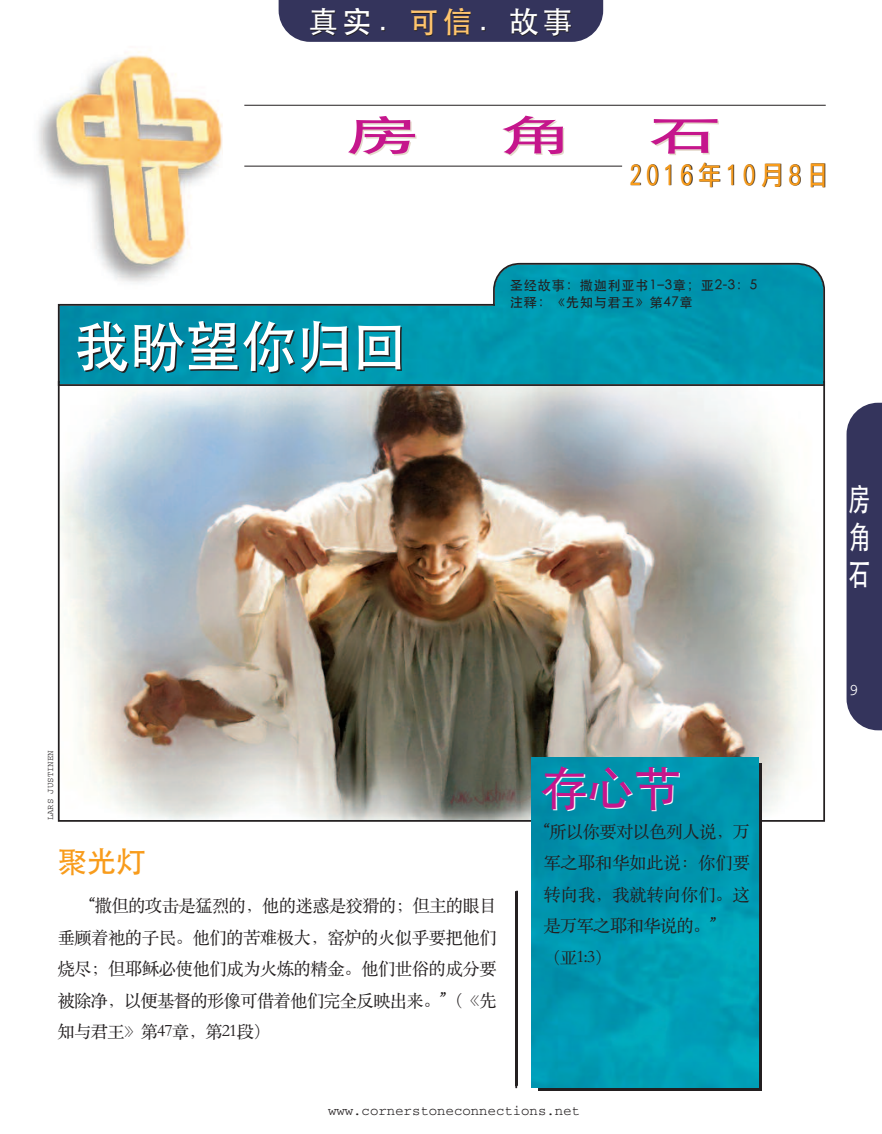
<style>
.page{position:relative;width:882px;height:1134px;background:#fff}
.page>*{position:absolute;margin:0;border:0;box-sizing:border-box;transform-origin:0 0}
.t1{font:500 56px "ST Heiti SC";letter-spacing:-.01em;color:#fff}
.t2{font:500 47.6px "ST Heiti SC";color:#fff}
.t3{font:500 42px "ST Heiti SC";color:#c5168c;scale:1.8 1}
.t4{font:500 31.5px/37.8px "ST Heiti SC";color:#fff;text-align:justify;scale:.7 1}
.t5{font:500 29.75px "ST Heiti SC";color:#fff}
.t6{font:500 29.75px "ST Heiti SC";color:#f89c1c}
.t7{font:26.78px "DF Li Hei Md WIN BF";letter-spacing:.25em;color:#f89c1c;scale:.85 1}
.t8{font:17.5px/31.5px "ST Songti SC Regular";letter-spacing:-.05em;color:#231f20;text-align:justify}
.t9{font:16.45px "Courier";color:#fff}
.t10{font:14px "Courier";color:#231f20}
.t11{font:500 13.3px/16.4px "ST Heiti SC";letter-spacing:.05em;color:#231f20}
.t12{font:8.92px "Courier";color:#231f20}
.s1{color:#fec46e}
</style>
<div class="page">
<img style="left:61px;top:386px;width:743px;height:433px">
<svg style="left:58px;top:263px;width:767px;height:123px;background:#24a0b5"></svg>
<img style="left:37px;top:51px;width:185px;height:251px">
<div style="left:847px;top:403px;width:35px;height:327px;background:#34345c"></div>
<hr style="left:515px;top:893px;width:2px;height:195px;background:#231f20">
<div style="left:538px;top:763px;width:224px;height:328px;background:#231f20"></div>
<img style="left:532px;top:758px;width:227px;height:330px">
<div style="left:279px;top:0;width:324px;height:42px;background:#34345c"></div>
<hr style="left:244px;top:105px;width:582px;height:1px;background:#231f20">
<hr style="left:516px;top:891px;width:2px;height:195px;background:#231f20">
<hr style="left:515px;top:891px;width:2px;height:195px;background:#231f20">
<hr style="left:244px;top:166px;width:378px;height:1px;background:#231f20">
<h3 class="t5" style="left:309px;top:6px;width:266px">真实．<span class="s1">可信</span>．故事</h3>
<h3 class="t3" style="left:344px;top:114px;width:43px">房</h3>
<h3 class="t3" style="left:495px;top:114px;width:43px">角</h3>
<h3 class="t3" style="left:646px;top:114px;width:43px">石</h3>
<h3 class="t7" style="left:630px;top:161px;width:236px">2016年10月8日</h3>
<h1 class="t1" style="left:74px;top:318px;width:335px">我盼望你归回</h1>
<p class="t11" style="left:510px;top:277px;width:249px">圣经故事：撒迦利亚书1–3章；亚2-3：5注释：《先知与君王》第47章</p>
<p class="t12" style="left:48px;top:820px;width:71px;rotate:-90deg">LARS JUSTINEN</p>
<h3 class="t6" style="left:57px;top:846px;width:90px">聚光灯</h3>
<p class="t8" style="left:57px;top:889px;width:441px;text-indent:32px">“撒但的攻击是猛烈的，他的迷惑是狡猾的；但主的眼目垂顾着祂的子民。他们的苦难极大，窑炉的火似乎要把他们烧尽；但耶稣必使他们成为火炼的精金。他们世俗的成分要被除净，以便基督的形像可借着他们完全反映出来。”（《先知与君王》第47章，第21段）</p>
<h2 class="t2" style="left:541px;top:765px;width:143px">存心节</h2>
<p class="t8" style="left:543px;top:815px;width:208px;text-align:left">“所以你要对以色列人说，万军之耶和华如此说：你们要转向我，我就转向你们。这是万军之耶和华说的。”<br>（亚1:3）</p>
<p class="t10" style="left:328px;top:1106px;width:254px">www.cornerstoneconnections.net</p>
<h3 class="t4" style="left:848px;top:480px;width:33px">房角石</h3>
<p class="t9" style="left:849px;top:684px;width:11px">9</p>
</div>
